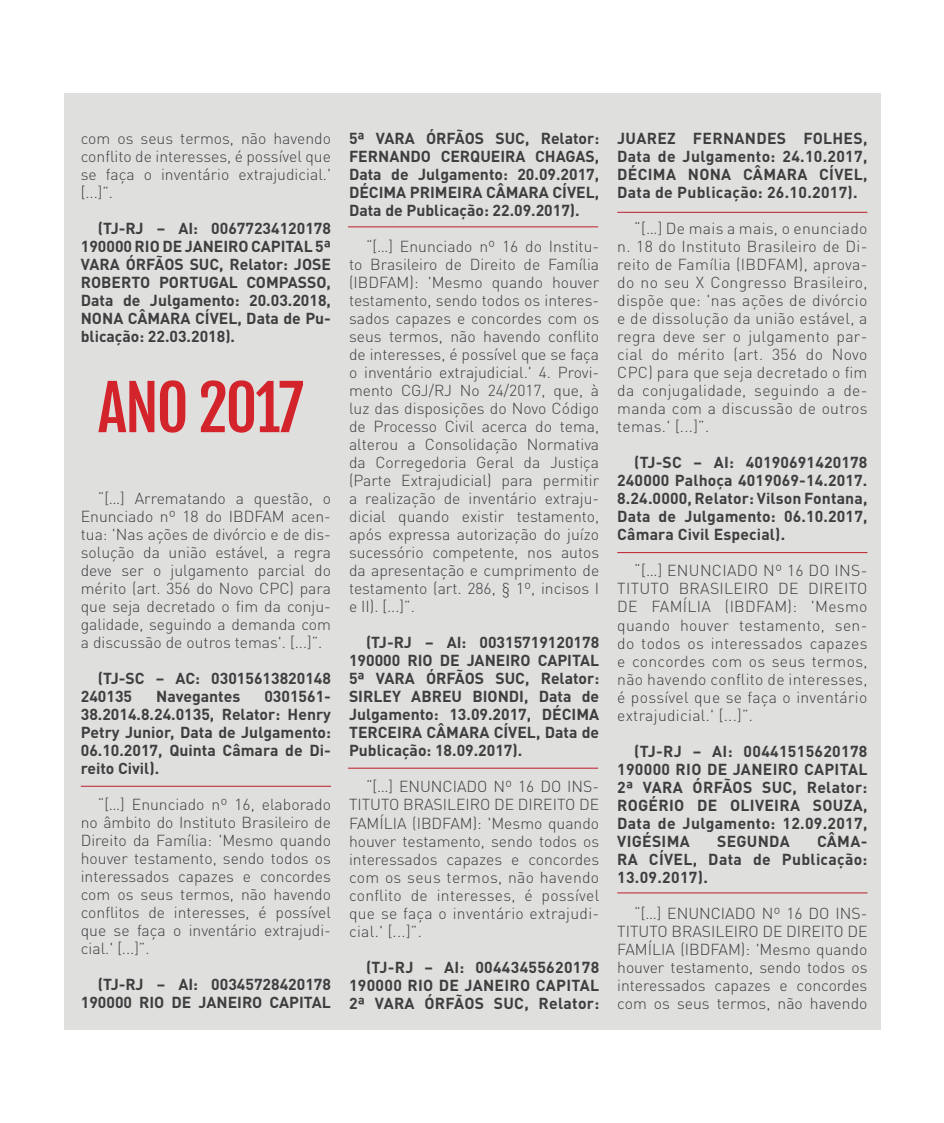
<style>
.page{position:relative;width:944px;height:1123px;background:#fff}
.page>*{position:absolute;margin:0;border:0;box-sizing:border-box;transform-origin:0 0}
.t1{font:61.5px "Fjalla One";letter-spacing:-.03em;color:#d3232b}
.t2{font:300 15.75px/18px "DIN Pro";color:#3e3e3f;text-align:justify}
.t3{font:700 15.75px/18px "DIN Pro";color:#3e3e3f;text-align:justify}
.t4{font:700 15.75px "DIN Pro";letter-spacing:.02em;color:#3e3e3f}
</style>
<div class="page">
<div style="left:64px;top:93px;width:816px;height:936px;background:#dfdfde"></div>
<hr style="left:81px;top:786px;width:250px;height:1px;background:#be1d2c">
<hr style="left:348px;top:226px;width:250px;height:1px;background:#be1d2c">
<hr style="left:348px;top:767px;width:250px;height:1px;background:#be1d2c">
<hr style="left:617px;top:212px;width:250px;height:1px;background:#be1d2c">
<hr style="left:617px;top:552px;width:250px;height:1px;background:#be1d2c">
<hr style="left:617px;top:892px;width:250px;height:1px;background:#be1d2c">
<p class="t2" style="left:81px;top:129px;width:252px">com os seus termos, não havendo conflito de interesses, é possível que se faça o inventário extrajudicial.' [...]”.</p>
<p class="t3" style="left:81px;top:219px;width:252px;text-indent:17px">(TJ-RJ – AI: 00677234120178<br>190000 RIO DE JANEIRO CAPITAL 5ª VARA ÓRFÃOS SUC, Relator: JOSE ROBERTO PORTUGAL COMPASSO, Data de Julgamento: 20.03.2018, NONA CÂMARA CÍVEL, Data de Pu&shy;blicação: 22.03.2018).</p>
<h1 class="t1" style="left:98px;top:370px;width:208px">ANO 2017</h1>
<p class="t2" style="left:81px;top:489px;width:252px;text-indent:17px">“[…] Arrematando a questão, o Enunciado nº 18 do IBDFAM acen&shy;tua: 'Nas ações de divórcio e de dis&shy;solução da união estável, a regra deve ser o julgamento parcial do mérito (art. 356 do Novo CPC) para que seja decretado o fim da conju&shy;galidade, seguindo a demanda com a discussão de outros temas'. [...]”.</p>
<p class="t3" style="left:81px;top:669px;width:252px;text-indent:17px">(TJ-SC – AC: 03015613820148<br>240135</p>
<p class="t3" style="left:81px;top:687px;width:252px;text-indent:184px">0301561- 38.2014.8.24.0135, Relator: Henry Petry Junior, Data de Julgamento:<br>06.10.2017, Quinta Câmara de Di&shy;reito Civil).</p>
<p class="t2" style="left:81px;top:795px;width:252px;text-indent:17px">“[…] Enunciado nº 16, elaborado no âmbito do Instituto Brasileiro de Direito da Família: 'Mesmo quando houver testamento, sendo todos os interessados capazes e concordes com os seus termos, não havendo conflitos de interesses, é possível que se faça o inventário extrajudi&shy;cial.' [...]”.</p>
<p class="t3" style="left:81px;top:975px;width:252px;text-align:right">(TJ-RJ – AI: 00345728420178<br>190000 RIO DE JANEIRO CAPITAL</p>
<p class="t3" style="left:156px;top:687px;width:86px">Navegantes</p>
<p class="t3" style="left:349px;top:129px;width:252px">5ª VARA ÓRFÃOS SUC, Relator:<br>FERNANDO CERQUEIRA CHAGAS, Data de Julgamento: 20.09.2017, DÉCIMA PRIMEIRA CÂMARA CÍVEL, Data de Publicação: 22.09.2017).</p>
<p class="t2" style="left:349px;top:237px;width:252px;text-indent:17px">“[…] Enunciado nº 16 do Institu&shy;to Brasileiro de Direito de Família (IBDFAM): 'Mesmo quando houver testamento, sendo todos os interes&shy;sados capazes e concordes com os seus termos, não havendo conflito de interesses, é possível que se faça o inventário extrajudicial.' 4. Provi&shy;mento CGJ/RJ No 24/2017, que, à luz das disposições do Novo Código de Processo Civil acerca do tema, alterou a Consolidação Normativa da Corregedoria Geral da Justiça (Parte Extrajudicial) para permitir a realização de inventário extraju&shy;dicial quando existir testamento, após expressa autorização do juízo sucessório competente, nos autos da apresentação e cumprimento de testamento (art. 286, § 1º, incisos I e II). [...]”.</p>
<p class="t3" style="left:349px;top:633px;width:252px;text-indent:17px">(TJ-RJ – AI: 00315719120178<br>190000 RIO DE JANEIRO CAPITAL 5ª VARA ÓRFÃOS SUC, Relator:<br>SIRLEY ABREU BIONDI, Data de Julgamento: 13.09.2017, DÉCIMA TERCEIRA CÂMARA CÍVEL, Data de Publicação: 18.09.2017).</p>
<p class="t2" style="left:349px;top:777px;width:252px;text-indent:17px">“[…] ENUNCIADO Nº 16 DO INS-TITUTO BRASILEIRO DE DIREITO DE FAMÍLIA (IBDFAM): 'Mesmo quando houver testamento, sendo todos os interessados capazes e concordes com os seus termos, não havendo conflito de interesses, é possível que se faça o inventário extrajudi&shy;cial.' [...]”.</p>
<p class="t3" style="left:349px;top:957px;width:252px;text-indent:17px">(TJ-RJ – AI: 00443455620178<br>190000 RIO DE JANEIRO CAPITAL 2ª VARA ÓRFÃOS SUC, Relator:</p>
<p class="t3" style="left:617px;top:129px;width:252px">JUAREZ FERNANDES FOLHES, Data de Julgamento: 24.10.2017, DÉCIMA NONA CÂMARA CÍVEL, Data de Publicação: 26.10.2017).</p>
<p class="t2" style="left:617px;top:219px;width:252px;text-indent:17px">“[…] De mais a mais, o enunciado n. 18 do Instituto Brasileiro de Di&shy;reito de Família (IBDFAM), aprova&shy;do no seu X Congresso Brasileiro, dispõe que: 'nas ações de divórcio e de dissolução da união estável, a regra deve ser o julgamento par&shy;cial do mérito (art. 356 do Novo CPC) para que seja decretado o fim da conjugalidade, seguindo a de&shy;manda com a discussão de outros temas.' [...]”.</p>
<p class="t3" style="left:617px;top:453px;width:252px;text-indent:17px">(TJ-SC – AI: 40190691420178<br>240000 Palhoça 4019069-14.2017.<br>8.24.0000, Relator: Vilson Fontana, Data de Julgamento: 06.10.2017, Câmara Civil Especial).</p>
<p class="t2" style="left:617px;top:561px;width:252px;text-indent:17px">“[…] ENUNCIADO Nº 16 DO INS-TITUTO BRASILEIRO DE DIREITO DE FAMÍLIA (IBDFAM): 'Mesmo quando houver testamento, sen&shy;do todos os interessados capazes e concordes com os seus termos, não havendo conflito de interesses, é possível que se faça o inventário extrajudicial.' [...]”.</p>
<p class="t3" style="left:617px;top:741px;width:252px;text-indent:17px">(TJ-RJ – AI: 00441515620178<br>190000 RIO DE JANEIRO CAPITAL 2ª VARA ÓRFÃOS SUC, Relator:<br>ROGÉRIO DE OLIVEIRA SOUZA, Data de Julgamento: 12.09.2017, VIGÉSIMA</p>
<p class="t3" style="left:617px;top:831px;width:252px;text-indent:200px">CÂMA-RA CÍVEL, Data de Publicação:<br>13.09.2017).</p>
<p class="t2" style="left:617px;top:903px;width:252px;text-indent:17px">“[…] ENUNCIADO Nº 16 DO INS-TITUTO BRASILEIRO DE DIREITO DE FAMÍLIA (IBDFAM): 'Mesmo quando houver testamento, sendo todos os interessados capazes e concordes com os seus termos, não havendo</p>
<p class="t4" style="left:717px;top:830px;width:74px">SEGUNDA</p>
</div>
